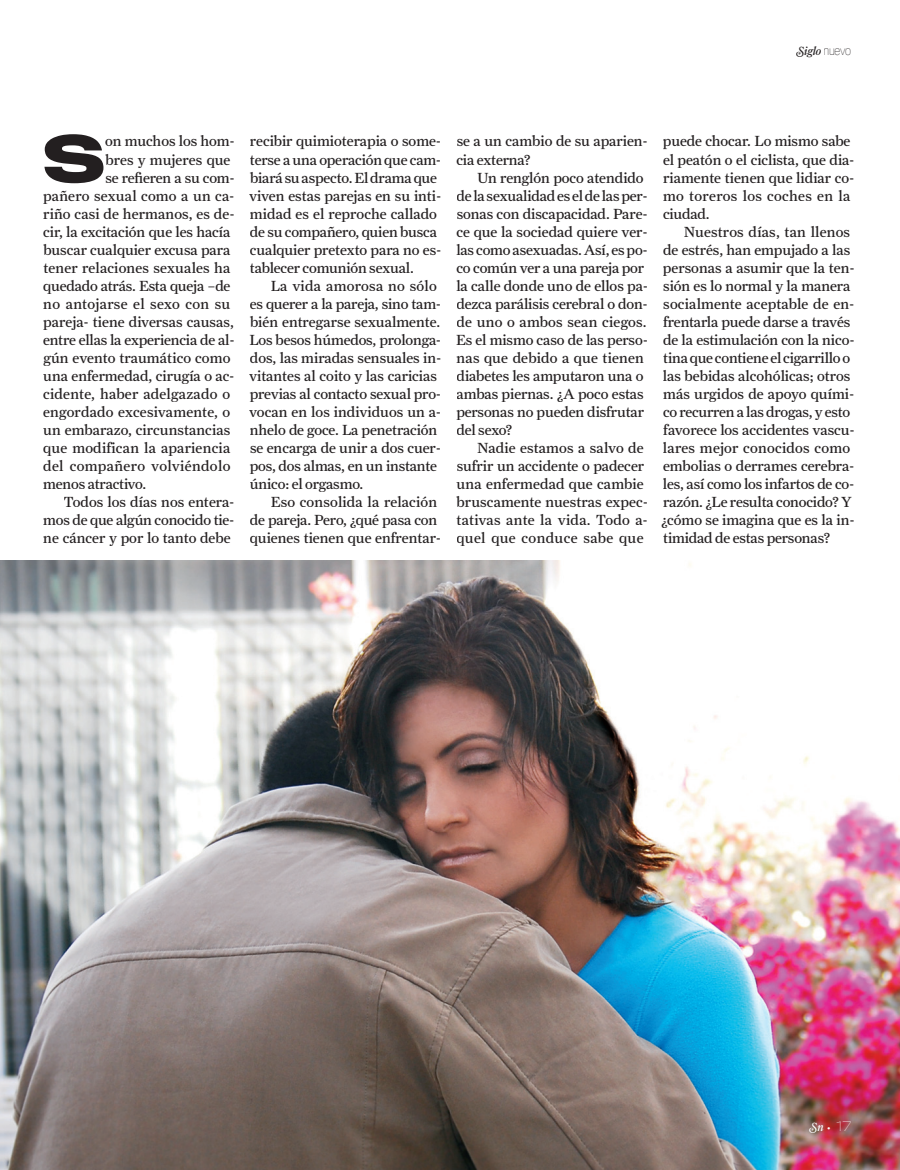
<style>
.page{position:relative;width:900px;height:1170px;background:#fff}
.page>*{position:absolute;margin:0;border:0;box-sizing:border-box;transform-origin:0 0}
.t1{font:700 60.6px "Titling Gothic FB Wide";color:#231f20}
.t2{font:14.7px "Farnham Text";letter-spacing:-.005em;color:#231f20}
.t3{font:14.7px "Farnham Text";letter-spacing:.015em;color:#231f20}
.t4{font:14.7px "Farnham Text";letter-spacing:.02em;color:#231f20}
.t5{font:14.7px "Farnham Text";letter-spacing:.025em;color:#231f20}
.t6{font:12px "Farnham Display Reg Ital Swash";letter-spacing:-.015em;color:#231f20}
.t7{font:12px "Farnham Display Reg Ital Swash";color:#fff}
.s1{font-family:"Titling Gothic FB Narrow";font-weight:100}
.s2{font-size:9px}
.s3{font-family:"Titling Gothic FB Wide";font-weight:100}
</style>
<div class="page">
<img style="left:0;top:560px;width:899px;height:609px">
<p class="t6" style="left:797px;top:44px;width:55px">Siglo <span class="s1">nuevo</span></p>
<p class="t1" style="left:43px;top:120px;width:65px">S</p>
<p class="t2" style="left:105px;top:133px;width:131px">on muchos los hom-</p>
<p class="t2" style="left:105px;top:151px;width:127px">bres y mujeres que</p>
<p class="t2" style="left:105px;top:169px;width:131px">se refieren a su com-</p>
<p class="t3" style="left:43px;top:187px;width:193px">pañero sexual como a un ca-</p>
<p class="t2" style="left:43px;top:205px;width:193px">riño casi de hermanos, es de-</p>
<p class="t2" style="left:43px;top:223px;width:189px">cir, la excitación que les hacía</p>
<p class="t2" style="left:43px;top:241px;width:189px">buscar cualquier excusa para</p>
<p class="t2" style="left:43px;top:259px;width:188px">tener relaciones sexuales ha</p>
<p class="t2" style="left:43px;top:277px;width:188px">quedado atrás. Esta queja –de</p>
<p class="t4" style="left:43px;top:295px;width:188px">no antojarse el sexo con su</p>
<p class="t2" style="left:43px;top:313px;width:192px">pareja- tiene diversas causas,</p>
<p class="t2" style="left:43px;top:331px;width:193px">entre ellas la experiencia de al-</p>
<p class="t2" style="left:43px;top:349px;width:188px">gún evento traumático como</p>
<p class="t2" style="left:43px;top:367px;width:193px">una enfermedad, cirugía o ac-</p>
<p class="t3" style="left:43px;top:385px;width:188px">cidente, haber adelgazado o</p>
<p class="t3" style="left:43px;top:403px;width:189px">engordado excesivamente, o</p>
<p class="t2" style="left:43px;top:421px;width:188px">un embarazo, circunstancias</p>
<p class="t3" style="left:43px;top:439px;width:188px">que modifican la apariencia</p>
<p class="t5" style="left:43px;top:457px;width:188px">del compañero volviéndolo</p>
<p class="t2" style="left:43px;top:475px;width:104px">menos atractivo.</p>
<p class="t2" style="left:64px;top:493px;width:172px">Todos los días nos entera-</p>
<p class="t2" style="left:43px;top:511px;width:193px">mos de que algún conocido tie-</p>
<p class="t2" style="left:43px;top:529px;width:189px">ne cáncer y por lo tanto debe</p>
<p class="t2" style="left:250px;top:133px;width:193px">recibir quimioterapia o some-</p>
<p class="t2" style="left:250px;top:151px;width:193px">terse a una operación que cam-</p>
<p class="t2" style="left:250px;top:169px;width:188px">biará su aspecto. El drama que</p>
<p class="t2" style="left:249px;top:187px;width:193px">viven estas parejas en su inti-</p>
<p class="t2" style="left:250px;top:205px;width:188px">midad es el reproche callado</p>
<p class="t2" style="left:250px;top:223px;width:189px">de su compañero, quien busca</p>
<p class="t2" style="left:250px;top:241px;width:193px">cualquier pretexto para no es-</p>
<p class="t2" style="left:250px;top:259px;width:165px">tablecer comunión sexual.</p>
<p class="t3" style="left:270px;top:277px;width:168px">La vida amorosa no sólo</p>
<p class="t2" style="left:250px;top:295px;width:193px">es querer a la pareja, sino tam-</p>
<p class="t2" style="left:250px;top:313px;width:191px">bién entregarse sexualmente.</p>
<p class="t2" style="left:249px;top:331px;width:193px">Los besos húmedos, prolonga-</p>
<p class="t2" style="left:250px;top:349px;width:193px">dos, las miradas sensuales in-</p>
<p class="t2" style="left:249px;top:367px;width:189px">vitantes al coito y las caricias</p>
<p class="t2" style="left:250px;top:385px;width:193px">previas al contacto sexual pro-</p>
<p class="t2" style="left:249px;top:403px;width:193px">vocan en los individuos un a-</p>
<p class="t2" style="left:250px;top:421px;width:189px">nhelo de goce. La penetración</p>
<p class="t2" style="left:250px;top:439px;width:192px">se encarga de unir a dos cuer-</p>
<p class="t2" style="left:250px;top:457px;width:189px">pos, dos almas, en un instante</p>
<p class="t2" style="left:250px;top:475px;width:115px">único: el orgasmo.</p>
<p class="t2" style="left:270px;top:493px;width:168px">Eso consolida la relación</p>
<p class="t2" style="left:250px;top:511px;width:189px">de pareja. Pero, ¿qué pasa con</p>
<p class="t2" style="left:250px;top:529px;width:193px">quienes tienen que enfrentar-</p>
<p class="t2" style="left:456px;top:133px;width:193px">se a un cambio de su aparien-</p>
<p class="t2" style="left:456px;top:151px;width:76px">cia externa?</p>
<p class="t2" style="left:477px;top:169px;width:168px">Un renglón poco atendido</p>
<p class="t2" style="left:456px;top:187px;width:193px">de la sexualidad es el de las per-</p>
<p class="t2" style="left:456px;top:205px;width:193px">sonas con discapacidad. Pare-</p>
<p class="t2" style="left:456px;top:223px;width:193px">ce que la sociedad quiere ver-</p>
<p class="t2" style="left:456px;top:241px;width:193px">las como asexuadas. Así, es po-</p>
<p class="t2" style="left:456px;top:259px;width:189px">co común ver a una pareja por</p>
<p class="t2" style="left:456px;top:277px;width:193px">la calle donde uno de ellos pa-</p>
<p class="t2" style="left:456px;top:295px;width:193px">dezca parálisis cerebral o don-</p>
<p class="t3" style="left:456px;top:313px;width:192px">de uno o ambos sean ciegos.</p>
<p class="t2" style="left:456px;top:331px;width:193px">Es el mismo caso de las perso-</p>
<p class="t3" style="left:456px;top:349px;width:189px">nas que debido a que tienen</p>
<p class="t2" style="left:456px;top:367px;width:188px">diabetes les amputaron una o</p>
<p class="t2" style="left:456px;top:385px;width:189px">ambas piernas. ¿A poco estas</p>
<p class="t2" style="left:456px;top:403px;width:189px">personas no pueden disfrutar</p>
<p class="t2" style="left:456px;top:421px;width:57px">del sexo?</p>
<p class="t2" style="left:477px;top:439px;width:168px">Nadie estamos a salvo de</p>
<p class="t2" style="left:456px;top:457px;width:189px">sufrir un accidente o padecer</p>
<p class="t2" style="left:456px;top:475px;width:188px">una enfermedad que cambie</p>
<p class="t2" style="left:456px;top:493px;width:193px">bruscamente nuestras expec-</p>
<p class="t4" style="left:456px;top:511px;width:193px">tativas ante la vida. Todo a-</p>
<p class="t5" style="left:456px;top:529px;width:188px">quel que conduce sabe que</p>
<p class="t2" style="left:662px;top:133px;width:189px">puede chocar. Lo mismo sabe</p>
<p class="t2" style="left:663px;top:151px;width:193px">el peatón o el ciclista, que dia-</p>
<p class="t2" style="left:663px;top:169px;width:193px">riamente tienen que lidiar co-</p>
<p class="t4" style="left:663px;top:187px;width:188px">mo toreros los coches en la</p>
<p class="t2" style="left:663px;top:205px;width:48px">ciudad.</p>
<p class="t2" style="left:683px;top:223px;width:168px">Nuestros días, tan llenos</p>
<p class="t2" style="left:663px;top:241px;width:188px">de estrés, han empujado a las</p>
<p class="t2" style="left:662px;top:259px;width:193px">personas a asumir que la ten-</p>
<p class="t2" style="left:663px;top:277px;width:188px">sión es lo normal y la manera</p>
<p class="t2" style="left:663px;top:295px;width:192px">socialmente aceptable de en-</p>
<p class="t2" style="left:663px;top:313px;width:188px">frentarla puede darse a través</p>
<p class="t2" style="left:663px;top:331px;width:193px">de la estimulación con la nico-</p>
<p class="t2" style="left:663px;top:349px;width:188px">tina que contiene el cigarrillo o</p>
<p class="t2" style="left:662px;top:367px;width:189px">las bebidas alcohólicas; otros</p>
<p class="t2" style="left:663px;top:385px;width:193px">más urgidos de apoyo quími-</p>
<p class="t2" style="left:663px;top:403px;width:189px">co recurren a las drogas, y esto</p>
<p class="t2" style="left:663px;top:421px;width:193px">favorece los accidentes vascu-</p>
<p class="t3" style="left:662px;top:439px;width:188px">lares mejor conocidos como</p>
<p class="t2" style="left:663px;top:457px;width:193px">embolias o derrames cerebra-</p>
<p class="t2" style="left:662px;top:475px;width:193px">les, así como los infartos de co-</p>
<p class="t2" style="left:663px;top:493px;width:190px">razón. ¿Le resulta conocido? Y</p>
<p class="t2" style="left:661px;top:511px;width:195px">¿cómo se imagina que es la in-</p>
<p class="t2" style="left:663px;top:529px;width:169px">timidad de estas personas?</p>
<p class="t7" style="left:810px;top:1119px;width:42px">Sn <span class="s2">•</span> <span class="s3">17</span></p>
</div>
